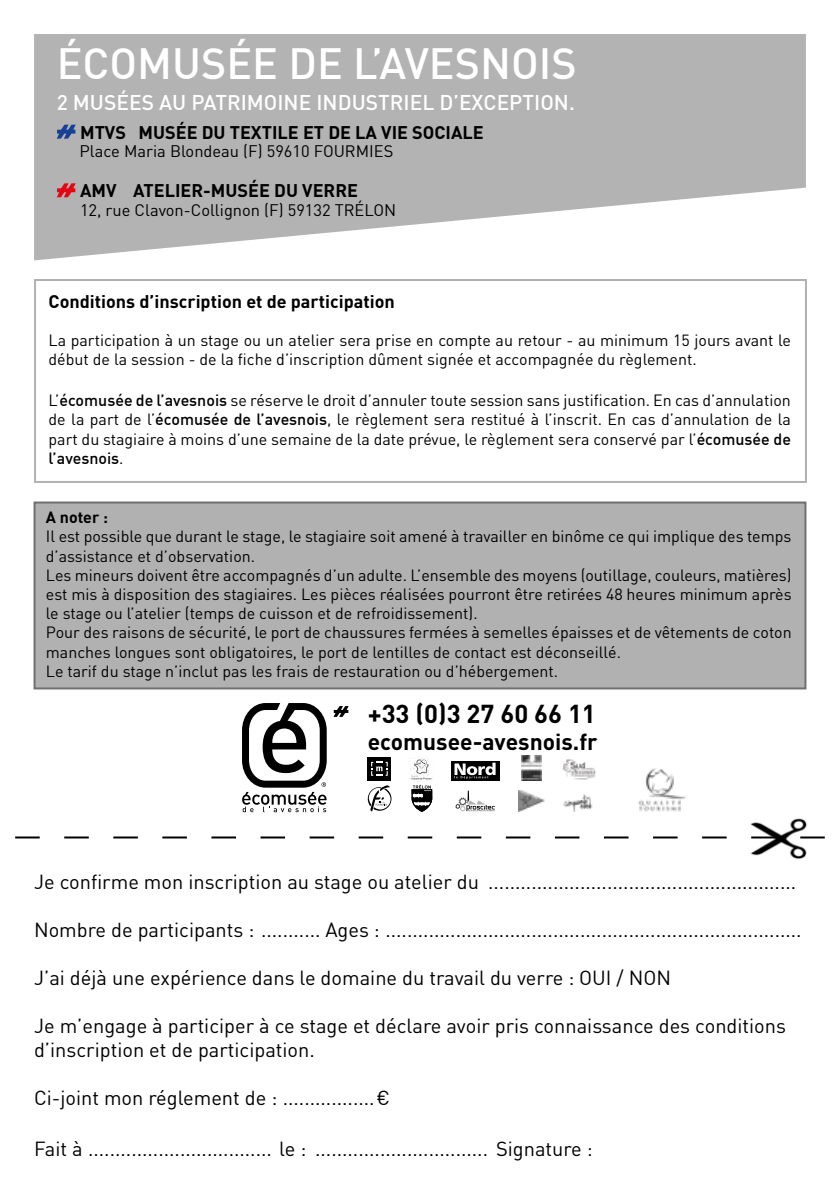
<style>
.page{position:relative;width:840px;height:1191px;background:#fff}
.page>*{position:absolute;margin:0;border:0;box-sizing:border-box;transform-origin:0 0}
.t1{font:500 42.8px "DIN";color:#fff}
.t2{font:700 25.6px "DIN";color:#000}
.t3{font:700 22.8px "DIN";color:#000}
.t4{font:500 21px "DIN";color:#fff}
.t5{font:20px/24px "DIN";color:#000}
.t6{font:700 18px "DIN";color:#000}
.t7{font:16.4px "DIN";color:#000}
.t8{font:16px/19.2px "DIN";color:#000}
.t9{font:700 16px "DIN";color:#000}
.s1{font-weight:500}
</style>
<div class="page">
<img style="left:750px;top:818px;width:58px;height:41px">
<svg style="left:15px;top:836px;width:809px;height:2px"></svg>
<svg style="left:34px;top:34px;width:771px;height:226px;fill:#b3b3b3"></svg>
<svg style="left:57px;top:125px;width:19px;height:14px"></svg>
<svg style="left:57px;top:183px;width:19px;height:14px"></svg>
<img style="left:518px;top:790px;width:25px;height:21px">
<img style="left:521px;top:755px;width:20px;height:25px">
<svg style="left:455px;top:790px;width:40px;height:21px"></svg>
<img style="left:562px;top:759px;width:34px;height:21px">
<svg style="left:409px;top:757px;width:24px;height:54px"></svg>
<svg style="left:367px;top:785px;width:24px;height:26px"></svg>
<img style="left:563px;top:794px;width:30px;height:17px">
<div style="left:367px;top:757px;width:24px;height:23px;background:#000"></div>
<svg style="left:371px;top:762px;width:16px;height:14px"></svg>
<div style="left:450px;top:761px;width:49px;height:19px;background:#000"></div>
<svg style="left:454px;top:762px;width:41px;height:17px"></svg>
<svg style="left:333px;top:706px;width:15px;height:11px"></svg>
<svg style="left:242px;top:703px;width:84px;height:109px"></svg>
<div style="left:34px;top:279px;width:772px;height:204px;border:2px solid #b2b1b1"></div>
<div style="left:34px;top:501px;width:772px;height:188px;background:#b2b1b1;border:2px solid #71706f"></div>
<img style="left:638px;top:768px;width:48px;height:44px">
<h1 class="t1" style="left:57px;top:37px;width:521px">ÉCOMUSÉE DE L’AVESNOIS</h1>
<h3 class="t4" style="left:57px;top:89px;width:519px">2 MUSÉES AU PATRIMOINE INDUSTRIEL D’EXCEPTION.</h3>
<p class="t6" style="left:80px;top:120px;width:405px">MTVS MUSÉE DU TEXTILE ET DE LA VIE SOCIALE</p>
<p class="t7" style="left:79px;top:141px;width:315px">Place Maria Blondeau (F) 59610 FOURMIES</p>
<p class="t6" style="left:80px;top:179px;width:279px">AMV ATELIER-MUSÉE DU VERRE</p>
<p class="t7" style="left:80px;top:200px;width:317px">12, rue Clavon-Collignon (F) 59132 TRÉLON</p>
<p class="t6" style="left:48px;top:289px;width:347px">Conditions d’inscription et de participation</p>
<p class="t8" style="left:48px;top:330px;width:743px">La participation à un stage ou un atelier sera prise en compte au retour - au minimum 15 jours avant le début de la session - de la fiche d’inscription dûment signée et accompagnée du règlement.</p>
<p class="t8" style="left:48px;top:390px;width:743px;text-align:justify">L’<span class="s1">écomusée de l’avesnois</span> se réserve le droit d’annuler toute session sans justification. En cas d’annulation de la part de l’<span class="s1">écomusée de l’avesnois</span>, le règlement sera restitué à l’inscrit. En cas d’annulation de la part du stagiaire à moins d’une semaine de la date prévue, le règlement sera conservé par l’<span class="s1">écomusée de l’avesnois</span>.</p>
<p class="t9" style="left:46px;top:507px;width:64px">A noter :</p>
<p class="t8" style="left:46px;top:526px;width:747px">Il est possible que durant le stage, le stagiaire soit amené à travailler en binôme ce qui implique des temps d’assistance et d’observation.<br>Les mineurs doivent être accompagnés d’un adulte. L’ensemble des moyens (outillage, couleurs, matières) est mis à disposition des stagiaires. Les pièces réalisées pourront être retirées 48 heures minimum après le stage ou l’atelier (temps de cuisson et de refroidissement).<br>Pour des raisons de sécurité, le port de chaussures fermées à semelles épaisses et de vêtements de coton manches longues sont obligatoires, le port de lentilles de contact est déconseillé.<br>Le tarif du stage n’inclut pas les frais de restauration ou d’hébergement.</p>
<h2 class="t2" style="left:367px;top:696px;width:229px">+33 (0)3 27 60 66 11</h2>
<h3 class="t3" style="left:367px;top:726px;width:231px">ecomusee-avesnois.fr</h3>
<p class="t5" style="left:34px;top:869px;width:763px">Je confirme mon inscription au stage ou atelier du .........................................................</p>
<p class="t5" style="left:34px;top:917px;width:768px">Nombre de participants : ........... Ages : .............................................................................</p>
<p class="t5" style="left:34px;top:965px;width:638px">J’ai déjà une expérience dans le domaine du travail du verre : OUI / NON</p>
<p class="t5" style="left:34px;top:1013px;width:753px">Je m’engage à participer à ce stage et déclare avoir pris connaissance des conditions d’inscription et de participation.</p>
<p class="t5" style="left:34px;top:1085px;width:357px">Ci-joint mon réglement de : .................€</p>
<p class="t5" style="left:34px;top:1136px;width:560px">Fait à .................................. le : ................................ Signature :</p>
</div>
